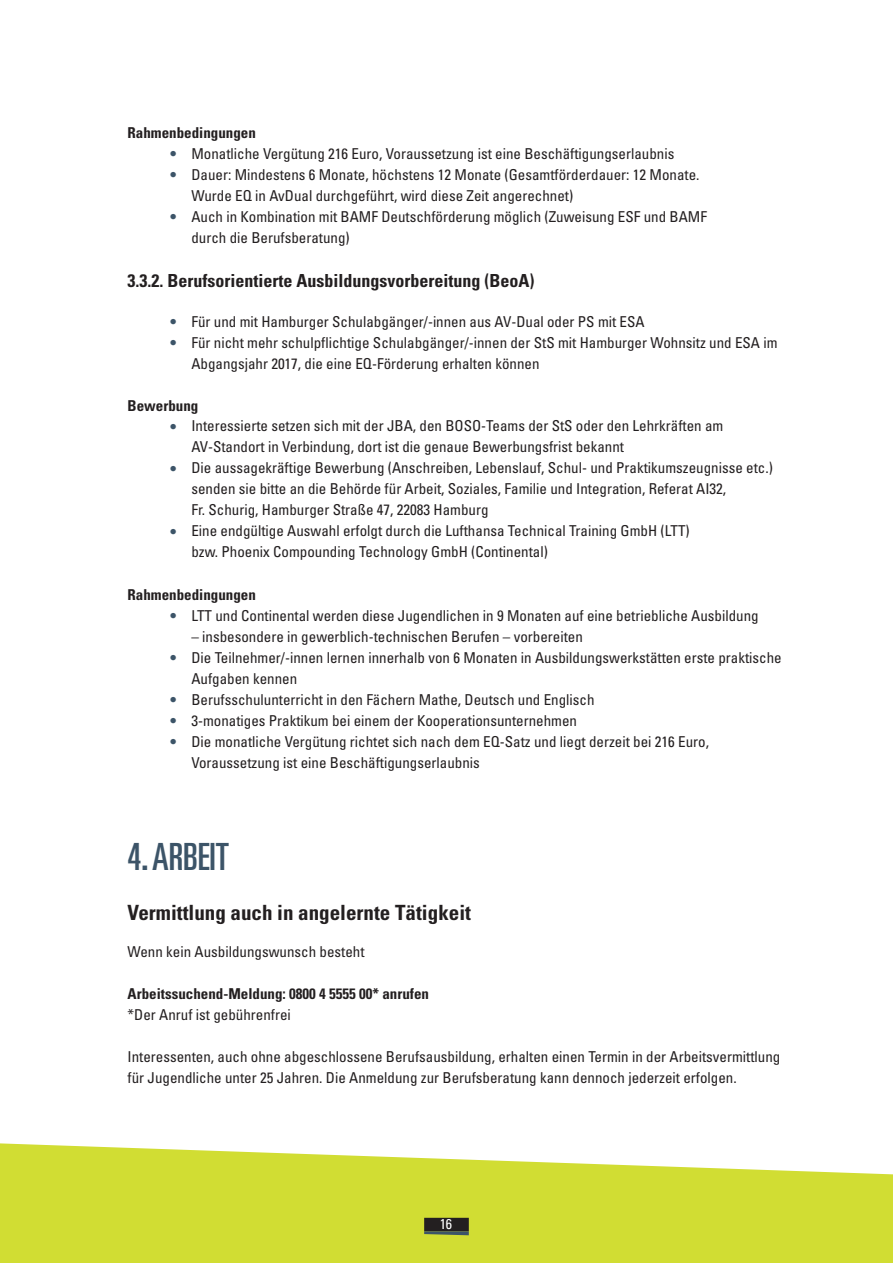
<style>
.page{position:relative;width:893px;height:1263px;background:#fff}
.page>*{position:absolute;margin:0;border:0;box-sizing:border-box;transform-origin:0 0}
.t1{font:ultra-condensed 37.5px "Univers";color:#3c5468}
.t2{font:700 condensed 21px "Univers";color:#231f20}
.t3{font:700 condensed 18px "Univers";color:#231f20}
.t4{font:condensed 15px/21px "Univers";color:#231f20}
.t5{font:700 condensed 15px "Univers";color:#231f20}
.t6{font:700 condensed 15px/21px "Univers";color:#3c5468}
.t7{font:condensed 14.25px "Univers";color:#fff}
</style>
<div class="page">
<svg style="left:0;top:1143px;width:893px;height:120px;background:#d7e14e"></svg>
<div style="left:424px;top:1218px;width:45px;height:13px;background:#231f20"></div>
<svg style="left:424px;top:1231px;width:45px;height:4px"></svg>
<p class="t5" style="left:128px;top:127px;width:130px">Rahmenbedingungen</p>
<p class="t6" style="left:170px;top:145px;width:8px">• •</p>
<p class="t6" style="left:170px;top:208px;width:8px">•</p>
<p class="t4" style="left:191px;top:144px;width:517px">Monatliche Vergütung 216 Euro, Voraussetzung ist eine Beschäftigungserlaubnis Dauer: Mindestens 6 Monate, höchstens 12 Monate (Gesamtförderdauer: 12 Monate.<br>Wurde EQ in AvDual durchgeführt, wird diese Zeit angerechnet)<br>Auch in Kombination mit BAMF Deutschförderung möglich (Zuweisung ESF und BAMF durch die Berufsberatung)</p>
<p class="t3" style="left:128px;top:274px;width:408px">3.3.2. Berufsorientierte Ausbildungsvorbereitung (BeoA)</p>
<p class="t6" style="left:170px;top:313px;width:8px">• •</p>
<p class="t4" style="left:191px;top:312px;width:588px">Für und mit Hamburger Schulabgänger/-innen aus AV-Dual oder PS mit ESA<br>Für nicht mehr schulpflichtige Schulabgänger/-innen der StS mit Hamburger Wohnsitz und ESA im<br>Abgangsjahr 2017, die eine EQ-Förderung erhalten können</p>
<p class="t5" style="left:128px;top:400px;width:72px">Bewerbung</p>
<p class="t6" style="left:170px;top:418px;width:8px">•</p>
<p class="t6" style="left:170px;top:460px;width:8px">•</p>
<p class="t6" style="left:170px;top:523px;width:8px">•</p>
<p class="t4" style="left:191px;top:417px;width:583px">Interessierte setzen sich mit der JBA, den BOSO-Teams der StS oder den Lehrkräften am AV-Standort in Verbindung, dort ist die genaue Bewerbungsfrist bekannt<br>Die aussagekräftige Bewerbung (Anschreiben, Lebenslauf, Schul- und Praktikumszeugnisse etc.) senden sie bitte an die Behörde für Arbeit, Soziales, Familie und Integration, Referat AI32,<br>Fr. Schurig, Hamburger Straße 47, 22083 Hamburg<br>Eine endgültige Auswahl erfolgt durch die Lufthansa Technical Training GmbH (LTT)<br>bzw. Phoenix Compounding Technology GmbH (Continental)</p>
<p class="t5" style="left:128px;top:589px;width:130px">Rahmenbedingungen</p>
<p class="t6" style="left:170px;top:607px;width:8px">•</p>
<p class="t6" style="left:170px;top:649px;width:8px">•</p>
<p class="t6" style="left:170px;top:691px;width:8px;text-align:justify">• • •</p>
<p class="t4" style="left:191px;top:606px;width:569px">LTT und Continental werden diese Jugendlichen in 9 Monaten auf eine betriebliche Ausbildung</p>
<p class="t4" style="left:191px;top:627px;width:592px">– insbesondere in gewerblich-technischen Berufen – vorbereiten<br>Die Teilnehmer/-innen lernen innerhalb von 6 Monaten in Ausbildungswerkstätten erste praktische Aufgaben kennen<br>Berufsschulunterricht in den Fächern Mathe, Deutsch und Englisch<br>3-monatiges Praktikum bei einem der Kooperationsunternehmen<br>Die monatliche Vergütung richtet sich nach dem EQ-Satz und liegt derzeit bei 216 Euro, Voraussetzung ist eine Beschäftigungserlaubnis</p>
<h1 class="t1" style="left:128px;top:843px;width:103px">4. ARBEIT</h1>
<h2 class="t2" style="left:128px;top:904px;width:345px">Vermittlung auch in angelernte Tätigkeit</h2>
<p class="t4" style="left:128px;top:942px;width:239px">Wenn kein Ausbildungswunsch besteht</p>
<p class="t5" style="left:128px;top:988px;width:303px">Arbeitssuchend-Meldung: 0800 4 5555 00* anrufen</p>
<p class="t4" style="left:128px;top:1005px;width:165px">*Der Anruf ist gebührenfrei</p>
<p class="t4" style="left:128px;top:1047px;width:654px">Interessenten, auch ohne abgeschlossene Berufsausbildung, erhalten einen Termin in der Arbeitsvermittlung für Jugendliche unter 25 Jahren. Die Anmeldung zur Berufsberatung kann dennoch jederzeit erfolgen.</p>
<p class="t7" style="left:440px;top:1219px;width:14px">16</p>
</div>
